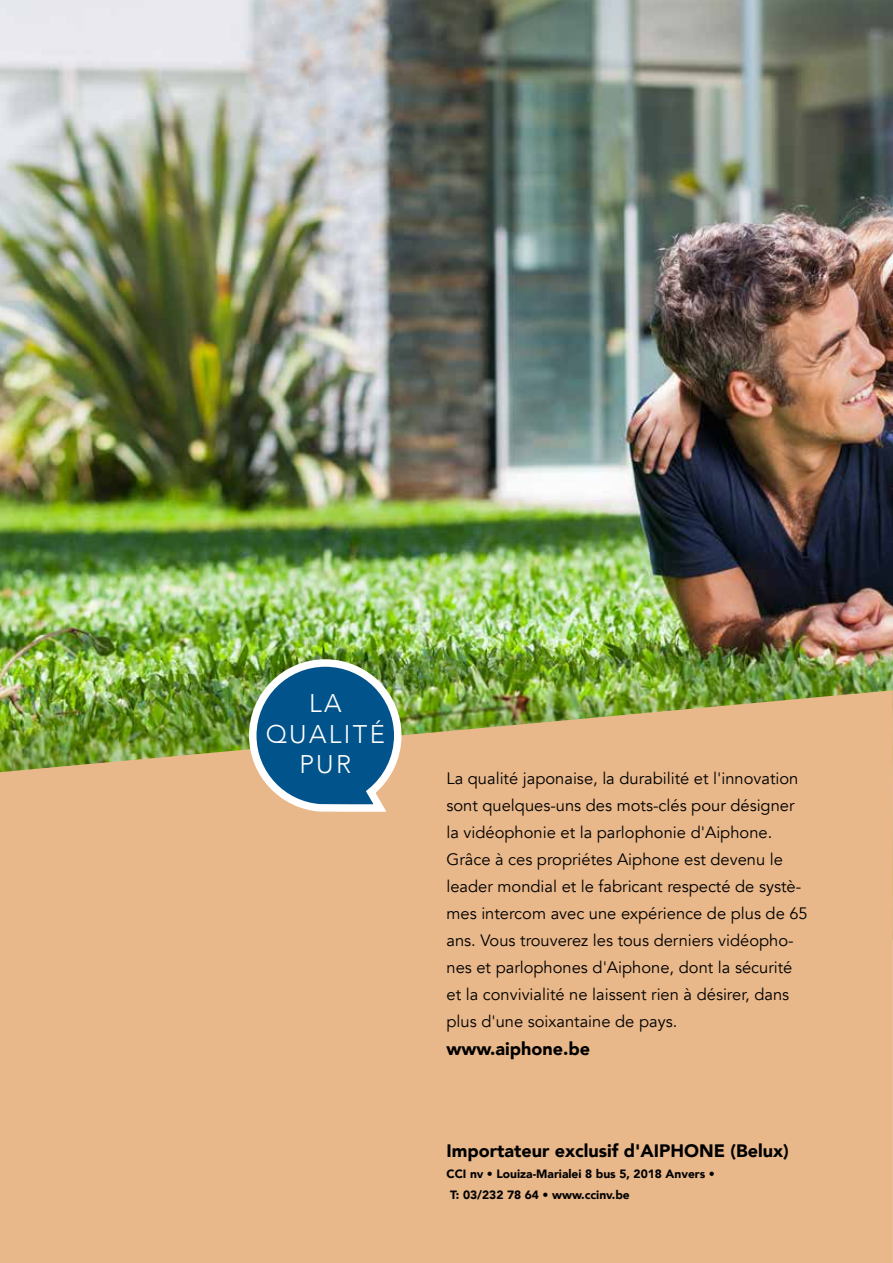
<style>
.page{position:relative;width:893px;height:1263px;background:#fff}
.page>*{position:absolute;margin:0;border:0;box-sizing:border-box;transform-origin:0 0}
.t1{font:300 25.5px/30.6px "Avenir";letter-spacing:.09em;color:#fff;text-align:center}
.t2{font:900 18px "Avenir";color:#000}
.t3{font:16.5px/27px "Avenir";color:#000}
.t4{font:900 12px/21px "Avenir";color:#000}
.s1{font-weight:400}
</style>
<div class="page">
<img style="left:0;top:0;width:893px;height:690px">
<div style="left:0;top:690px;width:893px;height:573px;background:#e8b78a"></div>
<svg style="left:245px;top:655px;width:160px;height:160px;background:#4f808d"></svg>
<h1 class="t1" style="left:266px;top:688px;width:121px">LA<br>QUALITÉ<br>PUR</h1>
<p class="t3" style="left:446px;top:765px;width:363px">La qualité japonaise, la durabilité et l'innovation sont quelques-uns des mots-clés pour désigner la vidéophonie et la parlophonie d'Aiphone.<br>Grâce à ces propriétes Aiphone est devenu le leader mondial et le fabricant respecté de systè&shy;mes intercom avec une expérience de plus de 65 ans. Vous trouverez les tous derniers vidéopho&shy;nes et parlophones d'Aiphone, dont la sécurité et la convivialité ne laissent rien à désirer, dans plus d'une soixantaine de pays.</p>
<p class="t2" style="left:446px;top:1033px;width:145px">www.aiphone.be</p>
<p class="t2" style="left:446px;top:1136px;width:344px">Importateur exclusif d'AIPHONE (Belux)</p>
<p class="t4" style="left:446px;top:1163px;width:270px">CCI nv <span class="s1">•</span> Louiza-Marialei 8 bus 5, 2018 Anvers •<br>T: 03/232 78 64 • www.ccinv.be</p>
</div>
